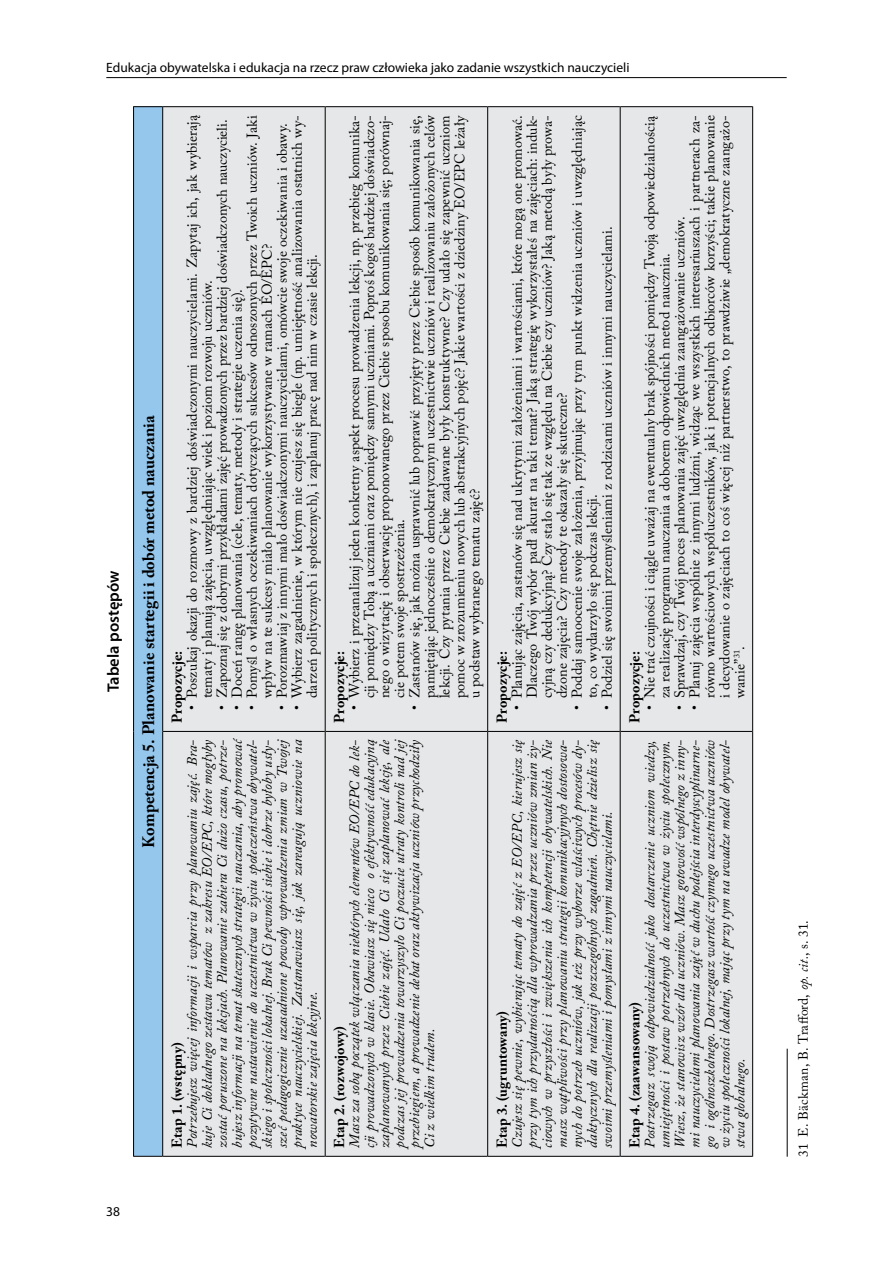
<style>
.page{position:relative;width:893px;height:1263px;background:#fff}
.page>*{position:absolute;margin:0;border:0;box-sizing:border-box;transform-origin:0 0}
.t1{font:700 16.5px "Adobe Caslon Pro";color:#000}
.t2{font:600 16.5px "Myriad Pro";color:#000}
.t3{font:14.25px/15px "Adobe Caslon Pro";letter-spacing:.01em;color:#000}
.t4{font:italic 14.25px/15px "Adobe Caslon Pro";letter-spacing:.005em;color:#000}
.t5{font:700 14.25px "Adobe Caslon Pro";letter-spacing:.01em;color:#000}
.t6{font:13.5px "Myriad Pro";color:#000}
.t7{font:13.5px "Adobe Caslon Pro";letter-spacing:.005em;color:#000}
.s1{font-style:italic}
</style>
<div class="page">
<hr style="left:106px;top:77px;width:681px;height:1px;background:#000">
<div style="left:134px;top:107px;width:29px;height:1049px;background:#95c6eb"></div>
<div style="left:163px;top:107px;width:589px;height:1049px;background:#e6e7e8"></div>
<hr style="left:133px;top:731px;width:1px;height:426px;background:#000">
<svg style="left:134px;top:1156px;width:28px;height:1px"></svg>
<hr style="left:133px;top:106px;width:1px;height:625px;background:#000">
<svg style="left:134px;top:106px;width:28px;height:1px"></svg>
<hr style="left:162px;top:731px;width:1px;height:426px;background:#000">
<hr style="left:163px;top:1156px;width:162px;height:1px;background:#000">
<hr style="left:162px;top:106px;width:1px;height:625px;background:#000">
<hr style="left:163px;top:731px;width:162px;height:1px;background:#000">
<hr style="left:163px;top:106px;width:162px;height:1px;background:#000">
<hr style="left:325px;top:731px;width:1px;height:426px;background:#000">
<hr style="left:326px;top:1156px;width:161px;height:1px;background:#000">
<hr style="left:325px;top:106px;width:1px;height:625px;background:#000">
<hr style="left:326px;top:731px;width:161px;height:1px;background:#000">
<hr style="left:326px;top:106px;width:161px;height:1px;background:#000">
<hr style="left:487px;top:731px;width:1px;height:426px;background:#000">
<hr style="left:488px;top:1156px;width:132px;height:1px;background:#000">
<hr style="left:487px;top:106px;width:1px;height:625px;background:#000">
<hr style="left:488px;top:731px;width:132px;height:1px;background:#000">
<hr style="left:488px;top:106px;width:132px;height:1px;background:#000">
<hr style="left:620px;top:731px;width:1px;height:426px;background:#000">
<hr style="left:621px;top:1156px;width:131px;height:1px;background:#000">
<hr style="left:620px;top:106px;width:1px;height:625px;background:#000">
<hr style="left:621px;top:731px;width:131px;height:1px;background:#000">
<hr style="left:621px;top:106px;width:131px;height:1px;background:#000">
<hr style="left:752px;top:731px;width:1px;height:426px;background:#000">
<hr style="left:752px;top:106px;width:1px;height:625px;background:#000">
<hr style="left:787px;top:1049px;width:1px;height:108px;background:#000">
<p class="t6" style="left:106px;top:59px;width:525px">Edukacja obywatelska i edukacja na rzecz praw człowieka jako zadanie wszystkich nauczycieli</p>
<p class="t2" style="left:103px;top:692px;width:123px;rotate:-90deg">Tabela postępów</p>
<p class="t1" style="left:139px;top:848px;width:434px;rotate:-90deg">Kompetencja 5. Planowanie startegii i dobór metod nauczania</p>
<p class="t3" style="left:184px;top:698px;width:584px;text-indent:-12px;rotate:-90deg">• Poszukaj okazji do rozmowy z bardziej doświadczonymi nauczycielami. Zapytaj ich, jak wybierają tematy i planują zajęcia, uwzględniając wiek i poziom rozwoju uczniów.</p>
<p class="t3" style="left:214px;top:710px;width:592px;rotate:-90deg">• Zapoznaj się z dobrymi przykładami zajęć prowadzonych przez bardziej doświadczonych nauczycieli.</p>
<p class="t3" style="left:244px;top:698px;width:584px;text-indent:-12px;rotate:-90deg">• Pomyśl o własnych oczekiwaniach dotyczących sukcesów odnoszonych przez Twoich uczniów. Jaki wpływ na te sukcesy miało planowanie wykorzystywane w ramach EO/EPC?</p>
<p class="t3" style="left:274px;top:710px;width:588px;rotate:-90deg">• Porozmawiaj z innymi mało doświadczonymi nauczycielami, omówcie swoje oczekiwania i obawy.</p>
<p class="t3" style="left:289px;top:698px;width:584px;text-indent:-12px;rotate:-90deg">• Wybierz zagadnienie, w którym nie czujesz się biegle (np. umiejętność analizowania ostatnich wy&shy;darzeń politycznych i społecznych), i zaplanuj pracę nad nim w czasie lekcji.</p>
<p class="t3" style="left:229px;top:710px;width:422px;rotate:-90deg">• Doceń rangę planowania (cele, tematy, metody i strategie uczenia się).</p>
<p class="t5" style="left:168px;top:723px;width:73px;rotate:-90deg">Propozycje:</p>
<p class="t4" style="left:184px;top:1148px;width:413px;rotate:-90deg">Potrzebujesz więcej informacji i wsparcia przy planowaniu zajęć. Bra&shy;kuje Ci dokładnego zestawu tematów z zakresu EO/EPC, które mogłyby zostać poruszone na lekcjach. Planowanie zabiera Ci dużo czasu, potrze&shy;bujesz informacji na temat skutecznych strategii nauczania, aby promować pozytywne nastawienie do uczestnictwa w życiu społeczeństwa obywatel&shy;skiego i społeczności lokalnej. Brak Ci pewności siebie i dobrze byłoby usły&shy;szeć pedagogicznie uzasadnione powody wprowadzenia zmian w Twojej praktyce nauczycielskiej. Zastanawiasz się, jak zareagują uczniowie na nowatorskie zajęcia lekcyjne.</p>
<p class="t5" style="left:168px;top:1148px;width:107px;rotate:-90deg">Etap 1. (wstępny)</p>
<p class="t3" style="left:347px;top:698px;width:584px;text-align:justify;text-indent:-12px;rotate:-90deg">• Wybierz i przeanalizuj jeden konkretny aspekt procesu prowadzenia lekcji, np. przebieg komunika&shy;cji pomiędzy Tobą a uczniami oraz pomiędzy samymi uczniami. Poproś kogoś bardziej doświadczo&shy;nego o wizytację i obserwację proponowanego przez Ciebie sposobu komunikowania się; porównaj&shy;cie potem swoje spostrzeżenia.</p>
<p class="t3" style="left:407px;top:698px;width:585px;text-align:justify;text-indent:-12px;rotate:-90deg">• Zastanów się, jak można usprawnić lub poprawić przyjęty przez Ciebie sposób komunikowania się, pamiętając jednocześnie o demokratycznym uczestnictwie uczniów i realizowaniu założonych celów lekcji. Czy pytania przez Ciebie zadawane były konstruktywne? Czy udało się zapewnić uczniom pomoc w zrozumieniu nowych lub abstrakcyjnych pojęć? Jakie wartości z dziedziny EO/EPC leżały u podstaw wybranego tematu zajęć?</p>
<p class="t5" style="left:331px;top:723px;width:73px;rotate:-90deg">Propozycje:</p>
<p class="t4" style="left:347px;top:1148px;width:412px;rotate:-90deg">Masz za sobą początek włączania niektórych elementów EO/EPC do lek&shy;cji prowadzonych w klasie. Obawiasz się nieco o efektywność edukacyjną zaplanowanych przez Ciebie zajęć. Udało Ci się zaplanować lekcję, ale podczas jej prowadzenia towarzyszyło Ci poczucie utraty kontroli nad jej przebiegiem, a prowadzenie debat oraz aktywizacja uczniów przychodziły Ci z wielkim trudem.</p>
<p class="t5" style="left:331px;top:1148px;width:123px;rotate:-90deg">Etap 2. (rozwojowy)</p>
<p class="t3" style="left:509px;top:698px;width:584px;text-align:justify;text-indent:-12px;rotate:-90deg">• Planując zajęcia, zastanów się nad ukrytymi założeniami i wartościami, które mogą one promować.<br>Dlaczego Twój wybór padł akurat na taki temat? Jaką strategię wykorzystałeś na zajęciach: induk&shy;cyjną czy dedukcyjną? Czy stało się tak ze względu na Ciebie czy uczniów? Jaką metodą były prowa&shy;dzone zajęcia? Czy metody te okazały się skuteczne?</p>
<p class="t3" style="left:569px;top:698px;width:584px;text-indent:-12px;rotate:-90deg">• Poddaj samoocenie swoje założenia, przyjmując przy tym punkt widzenia uczniów i uwzględniając to, co wydarzyło się podczas lekcji.</p>
<p class="t3" style="left:599px;top:710px;width:485px;rotate:-90deg">• Podziel się swoimi przemyśleniami z rodzicami uczniów i innymi nauczycielami.</p>
<p class="t5" style="left:494px;top:723px;width:73px;rotate:-90deg">Propozycje:</p>
<p class="t4" style="left:509px;top:1148px;width:410px;text-align:justify;rotate:-90deg">Czujesz się pewnie, wybierając tematy do zajęć z EO/EPC, kierujesz się przy tym ich przydatnością dla wprowadzania przez uczniów zmian ży&shy;ciowych w przyszłości i zwiększenia ich kompetencji obywatelskich. Nie masz wątpliwości przy planowaniu strategii komunikacyjnych dostosowa&shy;nych do potrzeb uczniów, jak też przy wyborze właściwych procesów dy&shy;daktycznych dla realizacji poszczególnych zagadnień. Chętnie dzielisz się swoimi przemyśleniami i pomysłami z innymi nauczycielami.</p>
<p class="t5" style="left:494px;top:1148px;width:138px;rotate:-90deg">Etap 3. (ugruntowany)</p>
<p class="t3" style="left:642px;top:698px;width:584px;text-indent:-12px;rotate:-90deg">• Nie trać czujności i ciągle uważaj na ewentualny brak spójności pomiędzy Twoją odpowiedzialnością za realizację programu nauczania a doborem odpowiednich metod naucznia.</p>
<p class="t3" style="left:687px;top:698px;width:584px;text-align:justify;text-indent:-12px;rotate:-90deg">• Planuj zajęcia wspólnie z innymi ludźmi, widząc we wszystkich interesariuszach i partnerach za&shy;równo wartościowych współuczestników, jak i potencjalnych odbiorców korzyści; takie planowanie i decydowanie o zajęciach to coś więcej niż partnerstwo, to prawdziwie „demokratyczne zaangażo&shy;wanie”<sup>31</sup>.</p>
<p class="t3" style="left:672px;top:710px;width:495px;rotate:-90deg">• Sprawdzaj, czy Twój proces planowania zajęć uwzględnia zaangażowanie uczniów.</p>
<p class="t5" style="left:626px;top:723px;width:73px;rotate:-90deg">Propozycje:</p>
<p class="t4" style="left:642px;top:1148px;width:409px;text-align:justify;rotate:-90deg">Postrzegasz swoją odpowiedzialność jako dostarczenie uczniom wiedzy, umiejętności i postaw potrzebnych do uczestnictwa w życiu społecznym.<br>Wiesz, że stanowisz wzór dla uczniów. Masz gotowość wspólnego z inny&shy;mi nauczycielami planowania zajęć w duchu podejścia interdyscyplinarne&shy;go i ogólnoszkolnego. Dostrzegasz wartość czynnego uczestnictwa uczniów w życiu społeczności lokalnej, mając przy tym na uwadze model obywatel&shy;stwa globalnego.</p>
<p class="t5" style="left:626px;top:1148px;width:147px;rotate:-90deg">Etap 4. (zaawansowany)</p>
<p class="t6" style="left:106px;top:1203px;width:15px">38</p>
<p class="t7" style="left:795px;top:1157px;width:238px;rotate:-90deg">31 E. Bäckman, B. Trafford, <span class="s1">op. cit.</span>, s. 31.</p>
</div>
